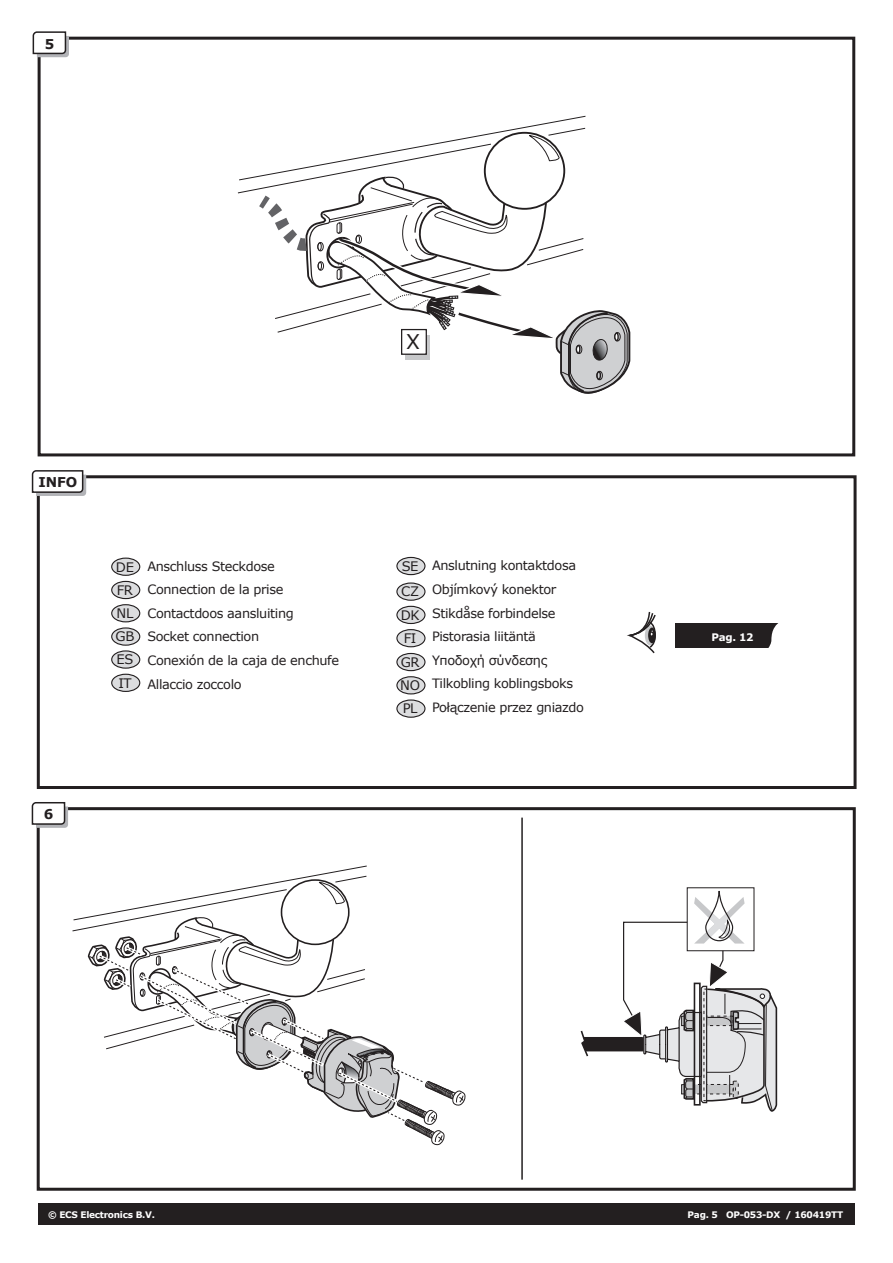
<style>
.page{position:relative;width:893px;height:1263px;background:#fff}
.page>*{position:absolute;margin:0;border:0;box-sizing:border-box;transform-origin:0 0}
.t1{font:20.25px "Verdana";color:#231f20}
.t2{font:700 13.5px "Verdana";color:#231f20}
.t3{font:13.05px/23.4px "Verdana";letter-spacing:-.03em;color:#231f20;text-align:justify}
.t4{font:12.9px/23.5px "Verdana";letter-spacing:-.03em;color:#231f20}
.t5{font:700 10.35px "Verdana";color:#fff}
.t6{font:700 9px "Verdana";letter-spacing:-.03em;color:#fff}
</style>
<div class="page">
<div style="left:38px;top:1203px;width:817px;height:21px;background:#231f20"></div>
<div style="left:37px;top:807px;width:819px;height:384px;border:3px solid #231f20"></div>
<svg style="left:31px;top:802px;width:37px;height:26px"></svg>
<svg style="left:37px;top:36px;width:819px;height:421px"></svg>
<svg style="left:32px;top:31px;width:37px;height:26px"></svg>
<hr style="left:521px;top:817px;width:2px;height:362px;background:#231f20">
<div style="left:582px;top:1037px;width:62px;height:14px;background:#231f20"></div>
<svg style="left:580px;top:1030px;width:10px;height:27px"></svg>
<svg style="left:621px;top:897px;width:157px;height:215px"></svg>
<div style="left:705px;top:890px;width:28px;height:51px;border:1px solid #231f20;border-radius:13px"></div>
<svg style="left:237px;top:115px;width:394px;height:287px"></svg>
<svg style="left:323px;top:448px;width:72px;height:363px"></svg>
<svg style="left:72px;top:865px;width:394px;height:281px"></svg>
<div style="left:37px;top:475px;width:819px;height:314px;border:3px solid #231f20"></div>
<svg style="left:31px;top:470px;width:55px;height:26px"></svg>
<div style="left:109px;top:556px;width:33px;height:21px;border:4px solid #fff;border-radius:50%"></div>
<div style="left:112px;top:558px;width:28px;height:17px;background:#dcdddf;border-radius:50%"></div>
<div style="left:111px;top:557px;width:29px;height:19px;border:1px solid #231f20;border-radius:50%"></div>
<div style="left:109px;top:579px;width:33px;height:22px;border:4px solid #fff;border-radius:50%"></div>
<div style="left:112px;top:581px;width:28px;height:18px;background:#dcdddf;border-radius:50%"></div>
<div style="left:111px;top:581px;width:29px;height:18px;border:1px solid #231f20;border-radius:50%"></div>
<div style="left:109px;top:602px;width:33px;height:22px;border:4px solid #fff;border-radius:50%"></div>
<div style="left:112px;top:605px;width:28px;height:17px;background:#dcdddf;border-radius:50%"></div>
<div style="left:111px;top:604px;width:29px;height:18px;border:1px solid #231f20;border-radius:50%"></div>
<div style="left:395px;top:581px;width:32px;height:21px;border:4px solid #fff;border-radius:50%"></div>
<div style="left:397px;top:583px;width:28px;height:17px;background:#dcdddf;border-radius:50%"></div>
<div style="left:396px;top:582px;width:29px;height:19px;border:1px solid #231f20;border-radius:50%"></div>
<div style="left:395px;top:555px;width:32px;height:22px;border:4px solid #fff;border-radius:50%"></div>
<div style="left:397px;top:557px;width:28px;height:18px;background:#dcdddf;border-radius:50%"></div>
<div style="left:396px;top:557px;width:29px;height:18px;border:1px solid #231f20;border-radius:50%"></div>
<div style="left:395px;top:604px;width:32px;height:22px;border:4px solid #fff;border-radius:50%"></div>
<div style="left:397px;top:606px;width:28px;height:17px;background:#dcdddf;border-radius:50%"></div>
<div style="left:396px;top:606px;width:29px;height:18px;border:1px solid #231f20;border-radius:50%"></div>
<div style="left:395px;top:627px;width:32px;height:22px;border:4px solid #fff;border-radius:50%"></div>
<div style="left:397px;top:630px;width:28px;height:17px;background:#dcdddf;border-radius:50%"></div>
<div style="left:396px;top:629px;width:29px;height:18px;border:1px solid #231f20;border-radius:50%"></div>
<div style="left:395px;top:651px;width:32px;height:22px;border:4px solid #fff;border-radius:50%"></div>
<div style="left:397px;top:653px;width:28px;height:18px;background:#dcdddf;border-radius:50%"></div>
<div style="left:396px;top:653px;width:29px;height:18px;border:1px solid #231f20;border-radius:50%"></div>
<div style="left:395px;top:674px;width:32px;height:22px;border:4px solid #fff;border-radius:50%"></div>
<div style="left:397px;top:677px;width:28px;height:17px;background:#dcdddf;border-radius:50%"></div>
<div style="left:396px;top:676px;width:29px;height:18px;border:1px solid #231f20;border-radius:50%"></div>
<div style="left:395px;top:698px;width:32px;height:21px;border:4px solid #fff;border-radius:50%"></div>
<div style="left:397px;top:700px;width:28px;height:17px;background:#dcdddf;border-radius:50%"></div>
<div style="left:396px;top:699px;width:29px;height:19px;border:1px solid #231f20;border-radius:50%"></div>
<div style="left:109px;top:626px;width:33px;height:21px;border:4px solid #fff;border-radius:50%"></div>
<div style="left:112px;top:628px;width:28px;height:17px;background:#dcdddf;border-radius:50%"></div>
<div style="left:111px;top:627px;width:29px;height:19px;border:1px solid #231f20;border-radius:50%"></div>
<div style="left:109px;top:649px;width:33px;height:21px;border:4px solid #fff;border-radius:50%"></div>
<div style="left:112px;top:651px;width:28px;height:17px;background:#dcdddf;border-radius:50%"></div>
<div style="left:111px;top:650px;width:29px;height:19px;border:1px solid #231f20;border-radius:50%"></div>
<div style="left:109px;top:672px;width:33px;height:22px;border:4px solid #fff;border-radius:50%"></div>
<div style="left:112px;top:674px;width:28px;height:17px;background:#dcdddf;border-radius:50%"></div>
<div style="left:111px;top:674px;width:29px;height:18px;border:1px solid #231f20;border-radius:50%"></div>
<div style="left:675px;top:624px;width:106px;height:24px;background:#231f20"></div>
<svg style="left:764px;top:623px;width:17px;height:25px"></svg>
<svg style="left:628px;top:611px;width:28px;height:43px"></svg>
<div style="left:405px;top:335px;width:25px;height:25px;background:#c7c8ca"></div>
<div style="left:401px;top:329px;width:26px;height:26px;background:#fff;border:1px solid #231f20"></div>
<p class="t2" style="left:45px;top:34px;width:11px">5</p>
<h1 class="t1" style="left:406px;top:327px;width:15px">X</h1>
<p class="t2" style="left:38px;top:473px;width:41px">INFO</p>
<p class="t2" style="left:44px;top:805px;width:11px">6</p>
<p class="t4" style="left:147px;top:554px;width:193px">Anschluss Steckdose<br>Connection de la prise<br>Contactdoos aansluiting<br>Socket connection<br>Conexión de la caja de enchufe<br>Allaccio zoccolo</p>
<p class="t4" style="left:432px;top:554px;width:153px">Anslutning kontaktdosa<br>Objímkový konektor<br>Stikdåse forbindelse<br>Pistorasia liitäntä<br>Υποδοχή σύνδεσης<br>Tilkobling koblingsboks<br>Połączenie przez gniazdo</p>
<p class="t3" style="left:402px;top:554px;width:18px">SE</p>
<p class="t3" style="left:400px;top:603px;width:21px;text-align:left">DK<br>FI<br>GR<br>NO<br>PL</p>
<p class="t3" style="left:116px;top:555px;width:20px">DE FR NL</p>
<p class="t3" style="left:401px;top:580px;width:19px">CZ</p>
<p class="t3" style="left:116px;top:625px;width:20px">GB ES IT</p>
<p class="t5" style="left:712px;top:629px;width:43px">Pag. 12</p>
<p class="t6" style="left:48px;top:1208px;width:108px">© ECS Electronics B.V.</p>
<p class="t6" style="left:688px;top:1208px;width:157px">Pag. 5 OP-053-DX / 160419TT</p>
</div>
